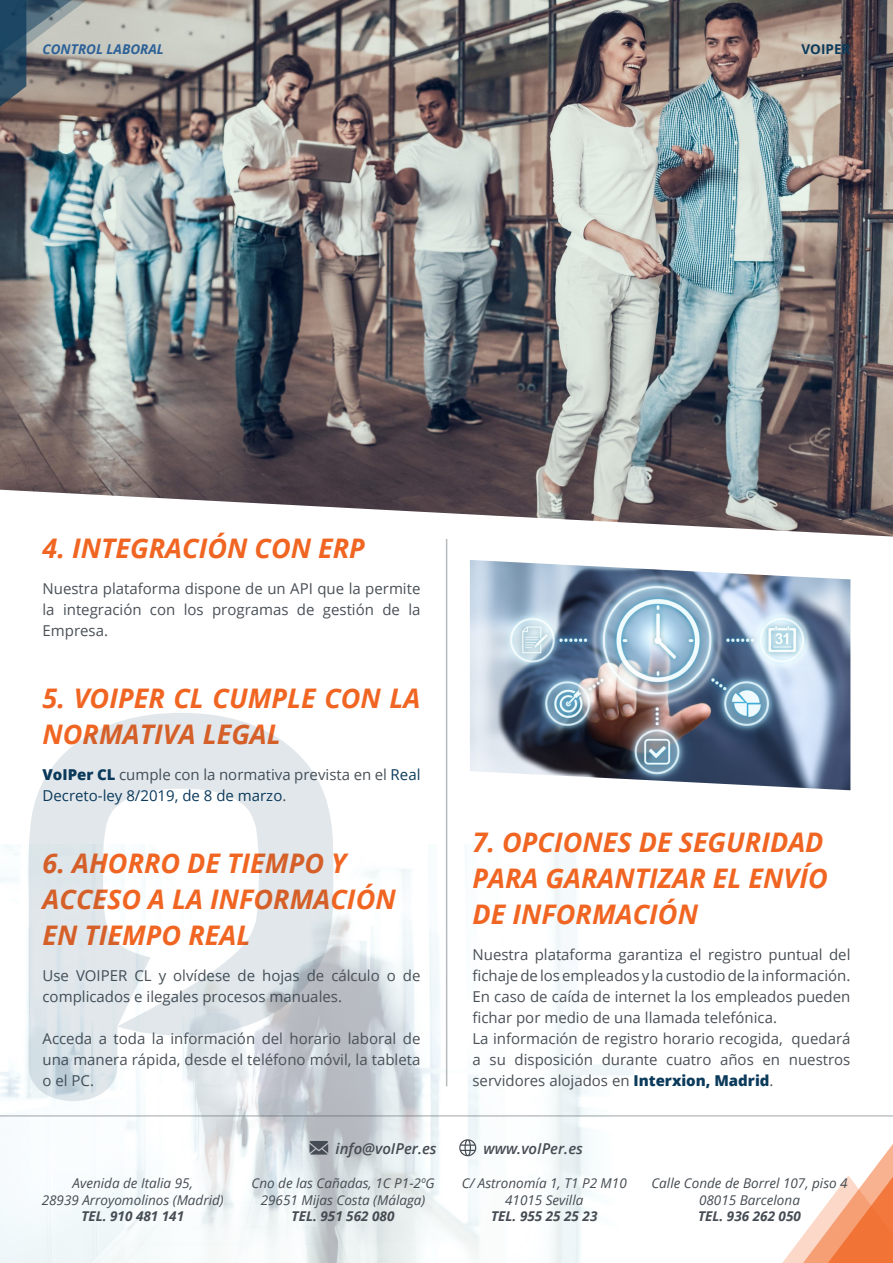
<style>
.page{position:relative;width:893px;height:1263px;background:#fff}
.page>*{position:absolute;margin:0;border:0;box-sizing:border-box;transform-origin:0 0}
.t1{font:italic 700 27px/36px "Open Sans";color:#f16522}
.t2{font:15px/21px "Open Sans";color:#495056}
.t3{font:italic 600 15px "Open Sans";color:#464c53}
.t4{font:italic 13.5px/16.2px "Open Sans";color:#464c53;text-align:center}
.t5{font:italic 700 13.5px "Open Sans";color:#464c53}
.t6{font:italic 700 13.5px "Open Sans";color:#2d6197}
.t7{font:700 13.5px "Open Sans";color:#0b3a5b}
.s1{font-weight:800;color:#0b3a5b}
.s2{color:#0b3a5b}
</style>
<div class="page">
<img style="left:0;top:845px;width:634px;height:418px">
<img style="left:0;top:0;width:893px;height:536px">
<img style="left:470px;top:560px;width:380px;height:230px">
<svg style="left:0;top:0;width:153px;height:131px;background:#868585"></svg>
<svg style="left:782px;top:1144px;width:111px;height:119px"></svg>
<hr style="left:446px;top:539px;width:1px;height:547px;background:#464c53">
<hr style="left:0;top:1115px;width:893px;height:2px;background:#495056">
<svg style="left:310px;top:1141px;width:18px;height:13px"></svg>
<svg style="left:459px;top:1139px;width:17px;height:17px"></svg>
<svg style="left:28px;top:713px;width:305px;height:388px;fill:#e2e7eb"></svg>
<p class="t6" style="left:43px;top:40px;width:123px">CONTROL LABORAL</p>
<p class="t7" style="left:801px;top:40px;width:50px">VOIPER</p>
<p class="t1" style="left:43px;top:530px;width:324px">4. INTEGRACIÓN CON ERP</p>
<p class="t2" style="left:43px;top:578px;width:379px;text-align:justify">Nuestra plataforma dispone de un API que la permite la integración con los programas de gestión de la Empresa.</p>
<p class="t1" style="left:43px;top:680px;width:379px">5. VOIPER CL CUMPLE CON LA<br>NORMATIVA LEGAL</p>
<p class="t2" style="left:43px;top:764px;width:379px"><span class="s1">VoIPer CL</span> cumple con la normativa prevista en el <span class="s2">Real<br>Decreto-ley 8/2019, de 8 de marzo</span>.</p>
<p class="t1" style="left:43px;top:845px;width:355px">6. AHORRO DE TIEMPO Y<br>ACCESO A LA INFORMACIÓN<br>EN TIEMPO REAL</p>
<p class="t2" style="left:43px;top:965px;width:379px">Use VOIPER CL y olvídese de hojas de cálculo o de complicados e ilegales procesos manuales.</p>
<p class="t2" style="left:43px;top:1028px;width:379px;text-align:justify">Acceda a toda la información del horario laboral de una manera rápida, desde el teléfono móvil, la tableta o el PC.</p>
<p class="t1" style="left:472px;top:824px;width:357px">7. OPCIONES DE SEGURIDAD<br>PARA GARANTIZAR EL ENVÍO<br>DE INFORMACIÓN</p>
<p class="t2" style="left:472px;top:944px;width:379px">Nuestra plataforma garantiza el registro puntual del fichaje de los empleados y la custodio de la información.</p>
<p class="t2" style="left:472px;top:986px;width:379px">En caso de caída de internet la los empleados pueden fichar por medio de una llamada telefónica.</p>
<p class="t2" style="left:472px;top:1028px;width:379px;text-align:justify">La información de registro horario recogida, quedará a su disposición durante cuatro años en nuestros servidores alojados en <span class="s1">Interxion, Madrid</span>.</p>
<p class="t4" style="left:73px;top:1175px;width:122px">Avenida de Italia 95,</p>
<p class="t4" style="left:42px;top:1191px;width:184px">28939 Arroyomolinos (Madrid)</p>
<p class="t5" style="left:81px;top:1206px;width:104px">TEL. 910 481 141</p>
<p class="t3" style="left:336px;top:1138px;width:103px">info@voIPer.es</p>
<p class="t3" style="left:483px;top:1138px;width:101px">www.voIPer.es</p>
<p class="t4" style="left:251px;top:1175px;width:185px">Cno de las Cañadas, 1C P1-2ºG</p>
<p class="t4" style="left:261px;top:1191px;width:166px">29651 Mijas Costa (Málaga)</p>
<p class="t5" style="left:292px;top:1206px;width:104px">TEL. 951 562 080</p>
<p class="t4" style="left:462px;top:1175px;width:167px">C/ Astronomía 1, T1 P2 M10</p>
<p class="t4" style="left:505px;top:1191px;width:80px">41015 Sevilla</p>
<p class="t5" style="left:491px;top:1206px;width:108px">TEL. 955 25 25 23</p>
<p class="t4" style="left:651px;top:1175px;width:198px">Calle Conde de Borrel 107, piso 4<br>08015 Barcelona</p>
<p class="t5" style="left:698px;top:1206px;width:104px">TEL. 936 262 050</p>
</div>
